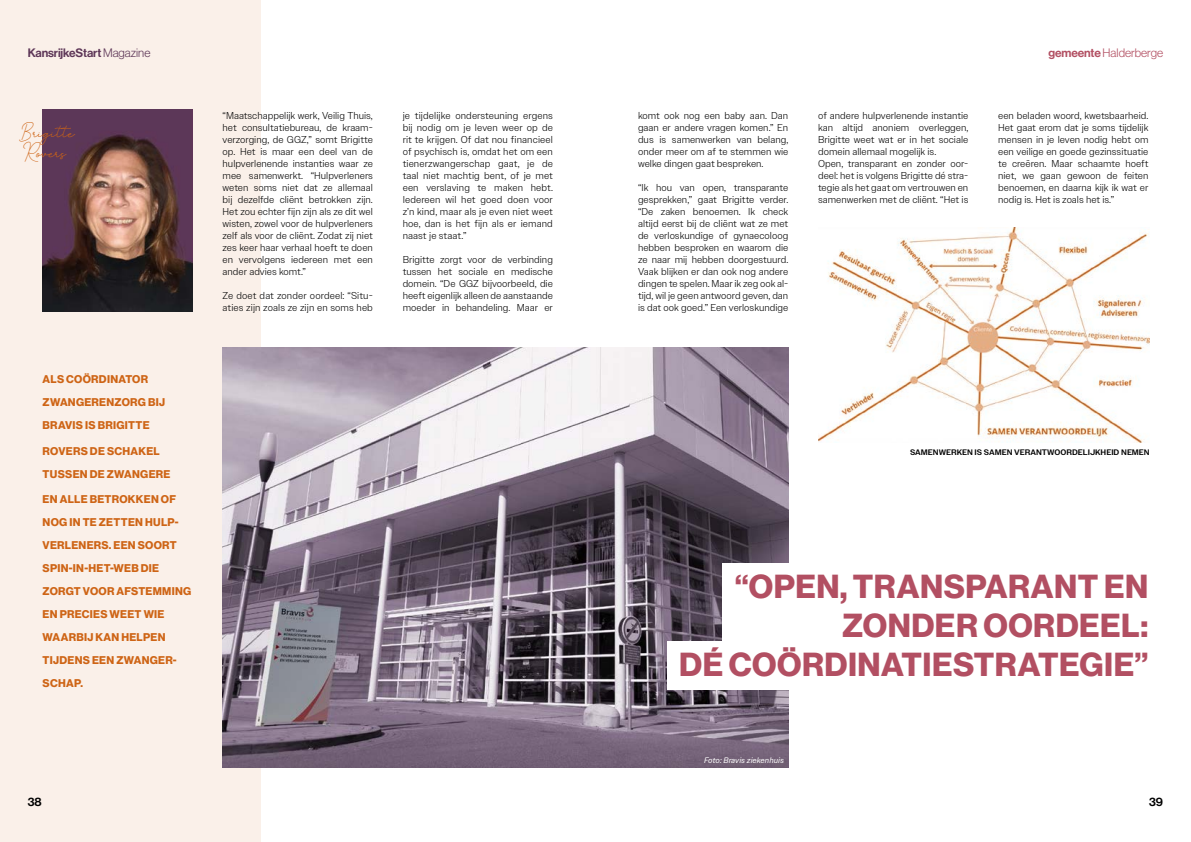
<style>
.page{position:relative;width:1191px;height:842px;background:#fff}
.page>*{position:absolute;margin:0;border:0;box-sizing:border-box;transform-origin:0 0}
.t1{font:32.6px/39.1px "N Haas Grotesk DS Pro 75 Bd";letter-spacing:.015em;color:#b24f62;text-align:right}
.t2{font:16px/20px "Angellita";color:#ce6415}
.t3{font:12px "N Haas Grotesk DS Pro 65 Md";letter-spacing:-.01em;color:#5d3657}
.t4{font:12px "N Haas Grotesk DS Pro 45 Lt";color:#b24f62}
.t5{font:12px "N Haas Grotesk DS Pro 65 Md";color:#000}
.t6{font:11px/23px "N Haas Grotesk DS Pro 75 Bd";letter-spacing:.025em;color:#ce6415}
.t7{font:300 10px/12px "Owners Text";color:#000;text-align:justify}
.t8{font:500 8px "Owners Text";color:#000}
.t9{font:italic 8px "Owners Text";color:#fff}
.s1{font-family:"N Haas Grotesk DS Pro 45 Lt"}
.s2{font-family:"N Haas Grotesk DS Pro 65 Md"}
</style>
<div class="page">
<div style="left:0;top:0;width:260px;height:842px;background:#faf0e9"></div>
<img style="left:223px;top:347px;width:565px;height:420px">
<img style="left:43px;top:109px;width:150px;height:202px">
<img style="left:818px;top:227px;width:331px;height:216px">
<div style="left:722px;top:564px;width:438px;height:87px;background:#fff"></div>
<div style="left:667px;top:642px;width:493px;height:48px;background:#fff"></div>
<p class="t3" style="left:28px;top:46px;width:124px">KansrijkeStart <span class="s1">Magazine</span></p>
<h2 class="t2" style="left:19px;top:121px;width:56px">Brigitte<br>Rovers</h2>
<p class="t6" style="left:43px;top:368px;width:124px">ALS COÖRDINATOR<br>ZWANGERENZORG BIJ<br>BRAVIS IS BRIGITTE</p>
<p class="t6" style="left:43px;top:440px;width:129px">ROVERS DE SCHAKEL<br>TUSSEN DE ZWANGERE</p>
<p class="t6" style="left:43px;top:488px;width:150px">EN ALLE BETROKKEN OF<br>NOG IN TE ZETTEN HULP-<br>VERLENERS. EEN SOORT<br>SPIN-IN-HET-WEB DIE<br>ZORGT VOOR AFSTEMMING<br>EN PRECIES WEET WIE<br>WAARBIJ KAN HELPEN<br>TIJDENS EEN ZWANGER-<br>SCHAP.</p>
<p class="t7" style="left:223px;top:110px;width:152px">“Maatschappelijk werk, Veilig Thuis, het consultatiebureau, de kraam&shy;verzorging, de GGZ,” somt Brigitte op. Het is maar een deel van de hulpverlenende instanties waar ze mee samenwerkt. “Hulpverleners weten soms niet dat ze allemaal bij dezelfde cliënt betrokken zijn.<br>Het zou echter fijn zijn als ze dit wel wisten, zowel voor de hulpverleners zelf als voor de cliënt. Zodat zij niet zes keer haar verhaal hoeft te doen en vervolgens iedereen met een ander advies komt.”</p>
<p class="t7" style="left:223px;top:290px;width:152px">Ze doet dat zonder oordeel: “Situ&shy;aties zijn zoals ze zijn en soms heb</p>
<p class="t7" style="left:403px;top:110px;width:152px">je tijdelijke ondersteuning ergens bij nodig om je leven weer op de rit te krijgen. Of dat nou financieel of psychisch is, omdat het om een tienerzwangerschap gaat, je de taal niet machtig bent, of je met een verslaving te maken hebt.<br>Iedereen wil het goed doen voor z’n kind, maar als je even niet weet hoe, dan is het fijn als er iemand naast je staat.”</p>
<p class="t7" style="left:403px;top:254px;width:152px">Brigitte zorgt voor de verbinding tussen het sociale en medische domein. “De GGZ bijvoorbeeld, die heeft eigenlijk alleen de aanstaande moeder in behandeling. Maar er</p>
<p class="t5" style="left:28px;top:795px;width:15px">38</p>
<p class="t7" style="left:638px;top:110px;width:152px">komt ook nog een baby aan. Dan gaan er andere vragen komen.” En dus is samenwerken van belang, onder meer om af te stemmen wie welke dingen gaat bespreken.</p>
<p class="t7" style="left:638px;top:182px;width:152px">“Ik hou van open, transparante gesprekken,” gaat Brigitte verder. “De zaken benoemen. Ik check altijd eerst bij de cliënt wat ze met de verloskundige of gynaecoloog hebben besproken en waarom die ze naar mij hebben doorgestuurd.<br>Vaak blijken er dan ook nog andere dingen te spelen. Maar ik zeg ook al&shy;tijd, wil je geen antwoord geven, dan is dat ook goed.” Een verloskundige</p>
<p class="t4" style="left:1048px;top:46px;width:116px"><span class="s2">gemeente</span> Halderberge</p>
<p class="t7" style="left:818px;top:110px;width:152px;text-align:left">of andere hulpverlenende instantie kan altijd anoniem overleggen, Brigitte weet wat er in het sociale domein allemaal mogelijk is.<br>Open, transparant en zonder oor&shy;deel: het is volgens Brigitte dé stra&shy;tegie als het gaat om vertrouwen en samenwerken met de cliënt. “Het is</p>
<p class="t7" style="left:998px;top:110px;width:152px">een beladen woord, kwetsbaarheid.<br>Het gaat erom dat je soms tijdelijk mensen in je leven nodig hebt om een veilige en goede gezinssituatie te creëren. Maar schaamte hoeft niet, we gaan gewoon de feiten benoemen, en daarna kijk ik wat er nodig is. Het is zoals het is.”</p>
<p class="t8" style="left:910px;top:447px;width:241px">SAMENWERKEN IS SAMEN VERANTWOORDELIJKHEID NEMEN</p>
<h1 class="t1" style="left:679px;top:567px;width:471px">“OPEN, TRANSPARANT EN<br>ZONDER OORDEEL:<br>DÉ COÖRDINATIESTRATEGIE”</h1>
<p class="t9" style="left:704px;top:756px;width:81px">Foto: Bravis ziekenhuis</p>
<p class="t5" style="left:1149px;top:795px;width:15px">39</p>
</div>
